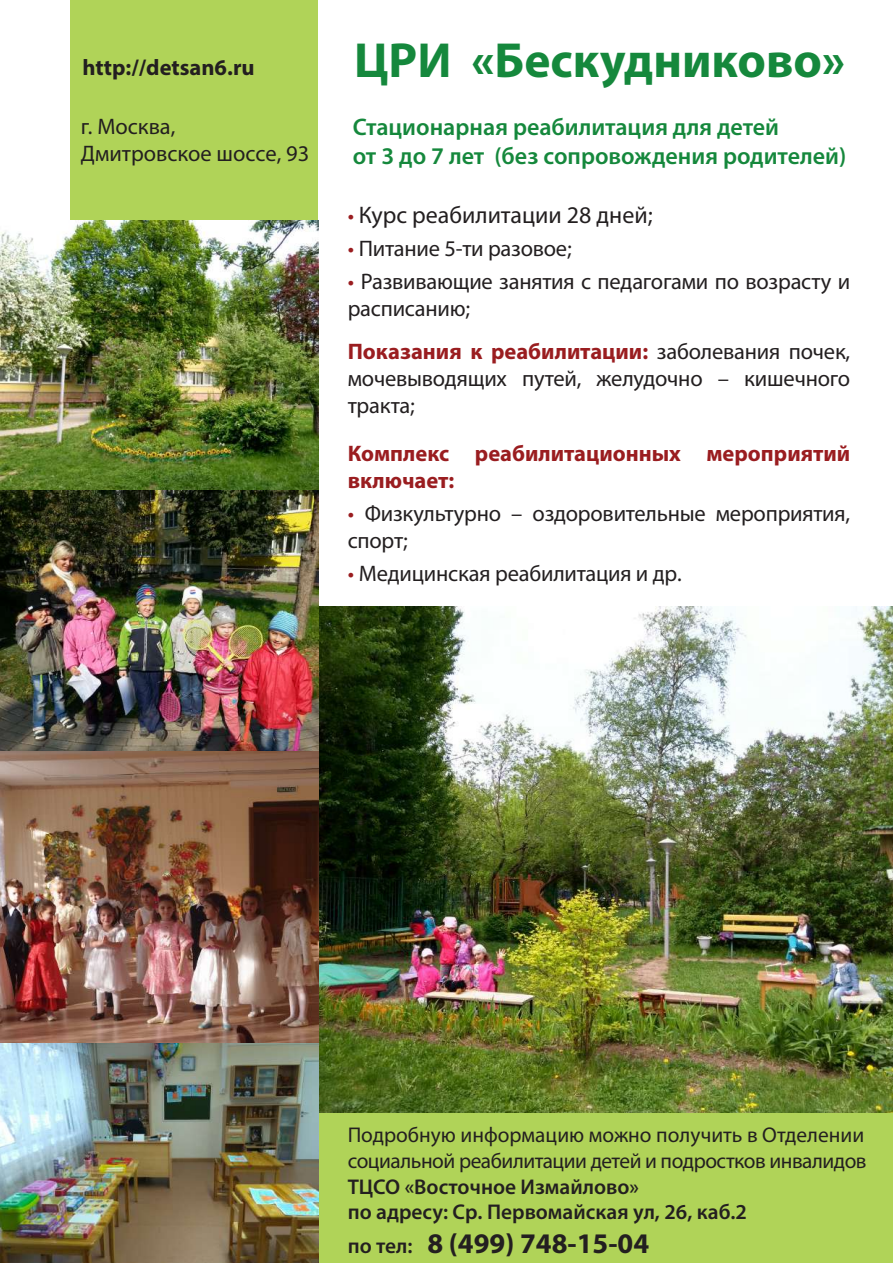
<style>
.page{position:relative;width:893px;height:1263px;background:#fff}
.page>*{position:absolute;margin:0;border:0;box-sizing:border-box;transform-origin:0 0}
.t1{font:700 49.5px "Myriad Pro";color:#15883c}
.t2{font:700 28.5px "Myriad Pro";color:#231f20}
.t3{font:600 24px/28.8px "Myriad Pro";color:#15883c}
.t4{font:24px "Myriad Pro";color:#231f20}
.t5{font:22.5px/27px "Myriad Pro";letter-spacing:-.01em;color:#231f20}
.t6{font:700 22.5px/27px "Myriad Pro";color:#9a1d20}
.t7{font:700 22.5px "Myriad Pro";color:#231f20}
.t8{font:21.3px/25.7px "Myriad Pro";letter-spacing:-.02em;color:#231f20}
.t9{font:600 21.3px/25.7px "Myriad Pro";color:#231f20}
.s1{font-size:22.5px;color:#9a1d20}
.s2{color:#9a1d20}
.s3{font-weight:700;color:#9a1d20}
.s4{font-weight:600;font-size:21.3px}
</style>
<div class="page">
<img style="left:318px;top:606px;width:575px;height:507px">
<div style="left:70px;top:0;width:248px;height:903px;background:#b0d358"></div>
<div style="left:318px;top:1113px;width:575px;height:150px;background:#b0d358"></div>
<img style="left:0;top:495px;width:318px;height:768px">
<img style="left:0;top:221px;width:318px;height:274px">
<p class="t7" style="left:82px;top:53px;width:174px">http://detsan6.ru</p>
<p class="t5" style="left:81px;top:112px;width:230px">г. Москва,<br>Дмитровское шоссе, 93</p>
<h1 class="t1" style="left:354px;top:28px;width:492px">ЦРИ «Бескудниково»</h1>
<p class="t3" style="left:353px;top:112px;width:495px">Стационарная реабилитация для детей<br>от 3 до 7 лет (без сопровождения родителей)</p>
<p class="t4" style="left:348px;top:200px;width:306px"><span class="s1">•</span> Курс реабилитации 28 дней;</p>
<p class="t5" style="left:348px;top:234px;width:225px"><span class="s2">•</span> Питание 5-ти разовое;</p>
<p class="t5" style="left:348px;top:267px;width:504px"><span class="s2">•</span> Развивающие занятия с педагогами по возрасту и расписанию;</p>
<p class="t5" style="left:348px;top:338px;width:504px;text-align:justify"><span class="s3">Показания к реабилитации:</span> заболевания почек, мочевыводящих путей, желудочно – кишечного тракта;</p>
<p class="t6" style="left:348px;top:439px;width:504px">Комплекс реабилитационных мероприятий включает:</p>
<p class="t5" style="left:348px;top:500px;width:504px"><span class="s2">•</span> Физкультурно – оздоровительные мероприятия, спорт;</p>
<p class="t5" style="left:348px;top:560px;width:335px"><span class="s2">•</span> Медицинская реабилитация и др.</p>
<p class="t8" style="left:348px;top:1122px;width:520px">Подробную информацию можно получить в Отделении социальной реабилитации детей и подростков инвалидов</p>
<p class="t9" style="left:348px;top:1173px;width:401px">ТЦСО «Восточное Измайлово»<br>по адресу: Ср. Первомайская ул, 26, каб.2</p>
<p class="t2" style="left:348px;top:1225px;width:303px"><span class="s4">по тел:</span> 8 (499) 748-15-04</p>
</div>
